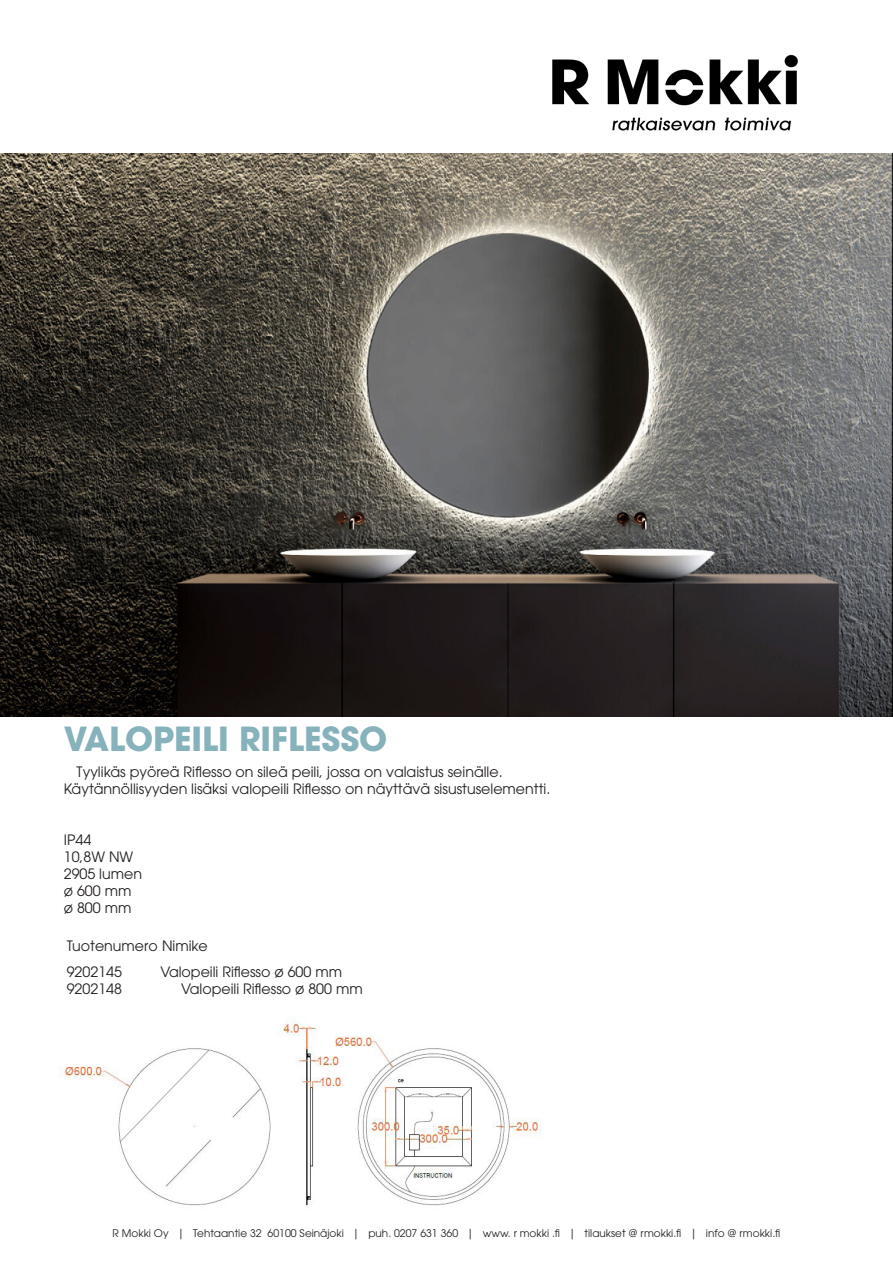
<style>
.page{position:relative;width:893px;height:1263px;background:#fff}
.page>*{position:absolute;margin:0;border:0;box-sizing:border-box;transform-origin:0 0}
.otsikko{font:700 33px "ITC Avant Garde Pro";color:#86b2bc}
.Leipäteksti{font:14.25px/17.1px "ITC Avant Garde Pro";color:#231f20}
.Sarkainleipä{font:14.25px "ITC Avant Garde Pro";color:#231f20}
.Lihavointi{font:14.25px "ITC Avant Garde Pro";color:#231f20}
.t1{font:10.5px "ITC Avant Garde Pro";color:#231f20}
</style>
<div class="page">
<img style="left:0;top:153px;width:893px;height:563px">
<img style="left:60px;top:1019px;width:482px;height:187px">
<img style="left:552px;top:54px;width:246px;height:77px">
<p class="otsikko" style="left:64px;top:717px;width:325px">VALOPEILI RIFLESSO</p>
<p class="Leipäteksti" style="left:64px;top:762px;width:488px;text-indent:13px">Tyylikäs pyöreä Riflesso on sileä peili, jossa on valaistus seinälle.<br>Käytännöllisyyden lisäksi valopeili Riflesso on näyttävä sisustuselementti.</p>
<p class="Leipäteksti" style="left:64px;top:831px;width:80px">IP44<br>10,8W NW<br>2905 lumen ø 600 mm ø 800 mm</p>
<p class="Lihavointi" style="left:67px;top:937px;width:142px">Tuotenumero Nimike</p>
<p class="Sarkainleipä" style="left:67px;top:962px;width:57px">9202145</p>
<p class="Sarkainleipä" style="left:161px;top:962px;width:183px">Valopeili Riflesso ø 600 mm</p>
<p class="Sarkainleipä" style="left:67px;top:980px;width:57px">9202148</p>
<p class="Sarkainleipä" style="left:181px;top:980px;width:183px">Valopeili Riflesso ø 800 mm</p>
<p class="t1" style="left:113px;top:1227px;width:669px">R Mokki Oy | Tehtaantie 32 60100 Seinäjoki | puh. 0207 631 360 | www. r mokki .fi | tilaukset @ rmokki.fi | info @ rmokki.fi</p>
</div>
